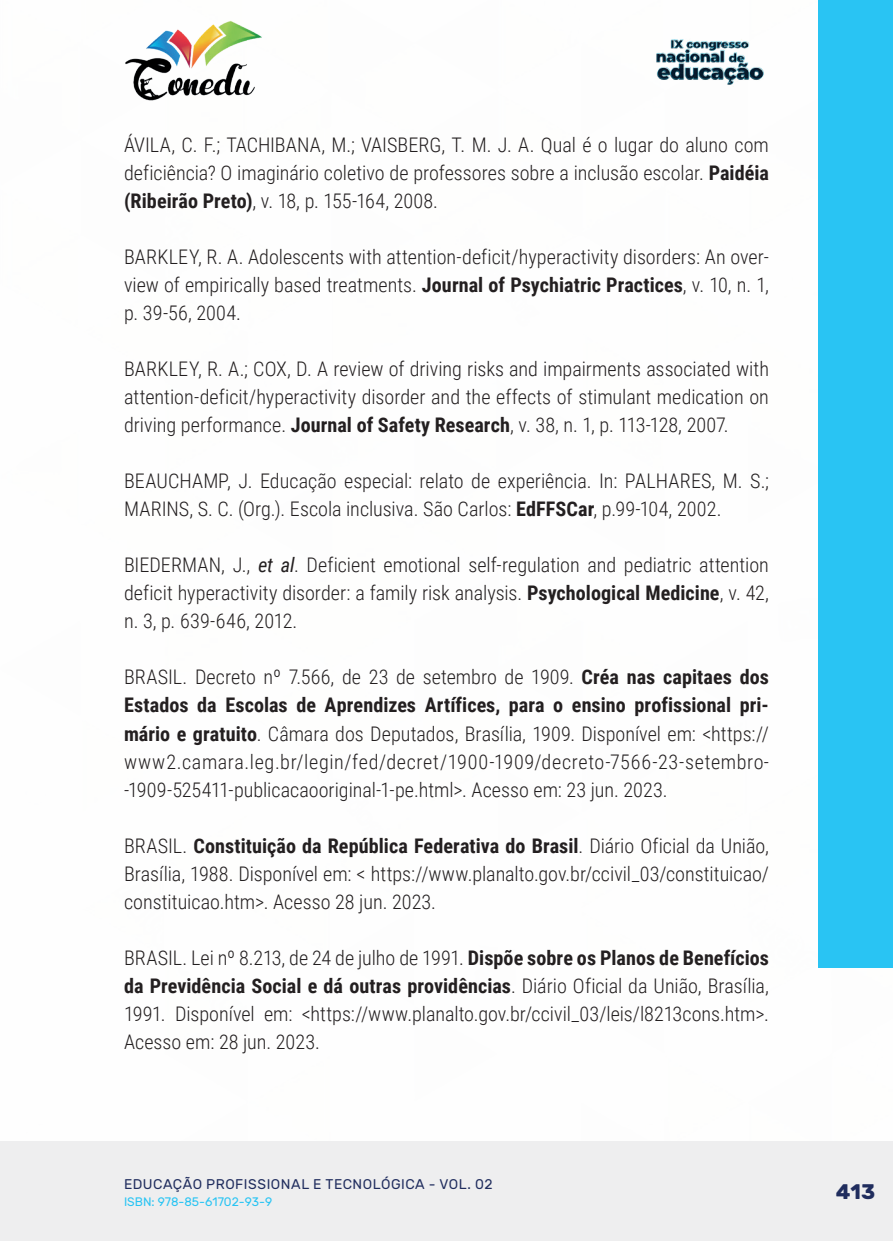
<style>
.page{position:relative;width:893px;height:1241px;background:#fff}
.page>*{position:absolute;margin:0;border:0;box-sizing:border-box;transform-origin:0 0}
.t1{font:700 21px "Rubik";color:#202d5e}
._17_REFERENCIAS{font:300 20.12px/28px "Roboto Condensed";color:#231f20;text-align:justify}
.t2{font:14px "Rubik";letter-spacing:.035em;color:#202d5e}
.t3{font:12.25px "Rubik";color:#29c4f3}
.s1{font-weight:700}
.s2{font-weight:400;font-style:italic}
</style>
<div class="page">
<div style="left:0;top:1141px;width:893px;height:99px;background:#eeeeef"></div>
<div style="left:819px;top:0;width:74px;height:967px;background:#29c4f3"></div>
<img style="left:125px;top:20px;width:137px;height:81px">
<img style="left:656px;top:39px;width:108px;height:46px">
<p class="_17_REFERENCIAS" style="left:124px;top:130px;width:646px">ÁVILA, C. F.; TACHIBANA, M.; VAISBERG, T. M. J. A. Qual é o lugar do aluno com deficiência? O imaginário coletivo de professores sobre a inclusão escolar. <span class="s1">Paidéia (Ribeirão Preto)</span>, v. 18, p. 155-164, 2008.</p>
<p class="_17_REFERENCIAS" style="left:124px;top:242px;width:646px">BARKLEY, R. A. Adolescents with attention-deficit/hyperactivity disorders: An over&shy;view of empirically based treatments. <span class="s1">Journal of Psychiatric Practices</span>, v. 10, n. 1, p. 39-56, 2004.</p>
<p class="_17_REFERENCIAS" style="left:124px;top:354px;width:646px">BARKLEY, R. A.; COX, D. A review of driving risks and impairments associated with attention-deficit/hyperactivity disorder and the effects of stimulant medication on driving performance. <span class="s1">Journal of Safety Research</span>, v. 38, n. 1, p. 113-128, 2007.</p>
<p class="_17_REFERENCIAS" style="left:124px;top:466px;width:646px">BEAUCHAMP, J. Educação especial: relato de experiência. In: PALHARES, M. S.;<br>MARINS, S. C. (Org.). Escola inclusiva. São Carlos: <span class="s1">EdFFSCar</span>, p.99-104, 2002.</p>
<p class="_17_REFERENCIAS" style="left:124px;top:550px;width:646px">BIEDERMAN, J., <span class="s2">et al</span>. Deficient emotional self-regulation and pediatric attention deficit hyperactivity disorder: a family risk analysis. <span class="s1">Psychological Medicine</span>, v. 42, n. 3, p. 639-646, 2012.</p>
<p class="_17_REFERENCIAS" style="left:124px;top:662px;width:646px">BRASIL. Decreto nº 7.566, de 23 de setembro de 1909. <span class="s1">Créa nas capitaes dos Estados da Escolas de Aprendizes Artífices, para o ensino profissional pri&shy;mário e gratuito</span>. Câmara dos Deputados, Brasília, 1909. Disponível em: &lt;https:// www2.camara.leg.br/legin/fed/decret/1900-1909/decreto-7566-23-setembro--1909-525411-publicacaooriginal-1-pe.html&gt;. Acesso em: 23 jun. 2023.</p>
<p class="_17_REFERENCIAS" style="left:124px;top:830px;width:646px">BRASIL. <span class="s1">Constituição da República Federativa do Brasil</span>. Diário Oficial da União, Brasília, 1988. Disponível em: &lt; https://www.planalto.gov.br/ccivil_03/constituicao/ constituicao.htm&gt;. Acesso 28 jun. 2023.</p>
<p class="_17_REFERENCIAS" style="left:124px;top:942px;width:646px">BRASIL. Lei nº 8.213, de 24 de julho de 1991. <span class="s1">Dispõe sobre os Planos de Benefícios da Previdência Social e dá outras providências</span>. Diário Oficial da União, Brasília, 1991. Disponível em: &lt;https://www.planalto.gov.br/ccivil_03/leis/l8213cons.htm&gt;.<br>Acesso em: 28 jun. 2023.</p>
<p class="t2" style="left:124px;top:1175px;width:370px">EDUCAÇÃO PROFISSIONAL E TECNOLÓGICA - VOL. 02</p>
<p class="t3" style="left:124px;top:1194px;width:150px">ISBN: 978-85-61702-93-9</p>
<p class="t1" style="left:836px;top:1179px;width:41px">413</p>
</div>
